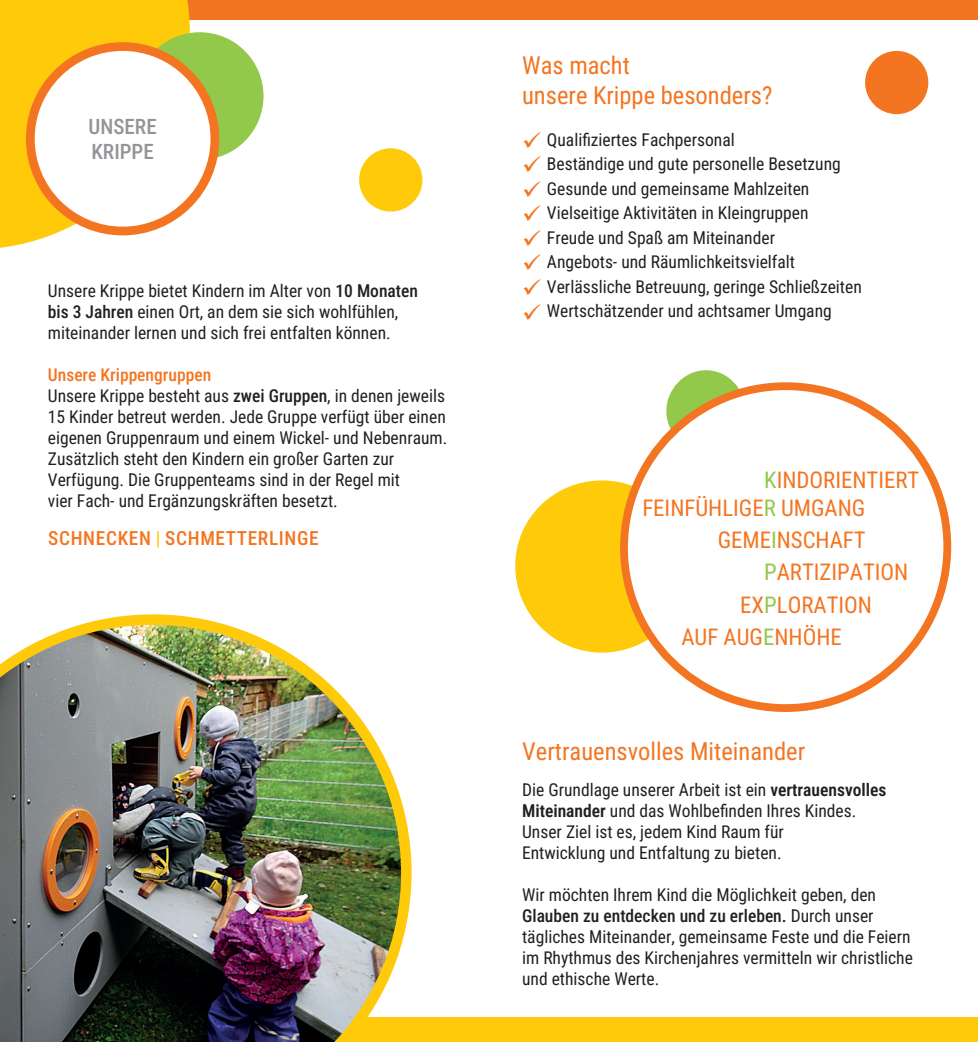
<style>
.page{position:relative;width:978px;height:1042px;background:#fff}
.page>*{position:absolute;margin:0;border:0;box-sizing:border-box;transform-origin:0 0}
.t1{font:24.5px/29.4px "Roboto Condensed";color:#f47521}
.t2{font:22.75px/27.3px "Roboto Condensed";color:#f47521}
.t3{font:21px/25.2px "Roboto Condensed";color:#939598}
.t4{font:19.25px "Roboto Condensed";letter-spacing:.035em;color:#f47521}
.t5{font:17.5px/21px "Roboto Condensed";color:#231f20}
.t6{font:17.5px "Roboto Condensed";color:#f47521}
.s1{color:#feca0a}
.s2{color:#92c94b}
</style>
<div class="page">
<div style="left:0;top:1017px;width:977px;height:25px;background:#feca0a"></div>
<div style="left:0;top:0;width:977px;height:20px;background:#f47521"></div>
<img style="left:0;top:614px;width:411px;height:428px">
<svg style="left:0;top:0;width:190px;height:248px;background:#fdce2d"></svg>
<svg style="left:666px;top:370px;width:79px;height:81px;background:#9fc04a"></svg>
<div style="left:515px;top:480px;width:173px;height:172px;background:#feca0a;border-radius:50%"></div>
<div style="left:624px;top:386px;width:323px;height:322px;background:#fff;border-radius:50%"></div>
<div style="left:620px;top:382px;width:330px;height:330px;border:8px solid #f47521;border-radius:50%"></div>
<div style="left:136px;top:32px;width:127px;height:128px;background:#92c94b;border-radius:50%"></div>
<div style="left:30px;top:47px;width:185px;height:184px;background:#fff;border-radius:50%"></div>
<div style="left:26px;top:42px;width:193px;height:193px;border:9px solid #f47521;border-radius:50%"></div>
<div style="left:864px;top:51px;width:64px;height:63px;background:#f47521;border-radius:50%"></div>
<div style="left:359px;top:148px;width:63px;height:64px;background:#feca0a;border-radius:50%"></div>
<p class="t3" style="left:88px;top:113px;width:70px">UNSERE<br>KRIPPE</p>
<p class="t5" style="left:48px;top:280px;width:371px">Unsere Krippe bietet Kindern im Alter von 10 Monaten bis 3 Jahren einen Ort, an dem sie sich wohlfühlen, miteinander lernen und sich frei entfalten können.</p>
<p class="t6" style="left:48px;top:363px;width:165px">Unsere Krippengruppen</p>
<p class="t5" style="left:48px;top:385px;width:401px">Unsere Krippe besteht aus zwei Gruppen, in denen jeweils 15 Kinder betreut werden. Jede Gruppe verfügt über einen eigenen Gruppenraum und einem Wickel- und Nebenraum.<br>Zusätzlich steht den Kindern ein großer Garten zur Verfügung. Die Gruppenteams sind in der Regel mit<br>vier Fach- und Ergänzungskräften besetzt.</p>
<p class="t4" style="left:48px;top:525px;width:272px">SCHNECKEN <span class="s1">|</span> SCHMETTERLINGE</p>
<p class="t1" style="left:522px;top:50px;width:252px">Was macht<br>unsere Krippe besonders?</p>
<p class="t5" style="left:547px;top:128px;width:189px">Qualifiziertes Fachpersonal</p>
<p class="t5" style="left:547px;top:153px;width:295px">Beständige und gute personelle Besetzung</p>
<p class="t5" style="left:547px;top:177px;width:264px">Gesunde und gemeinsame Mahlzeiten</p>
<p class="t5" style="left:547px;top:202px;width:263px">Vielseitige Aktivitäten in Kleingruppen</p>
<p class="t5" style="left:547px;top:226px;width:229px">Freude und Spaß am Miteinander</p>
<p class="t5" style="left:547px;top:251px;width:249px">Angebots- und Räumlichkeitsvielfalt</p>
<p class="t5" style="left:547px;top:275px;width:316px">Verlässliche Betreuung, geringe Schließzeiten</p>
<p class="t5" style="left:547px;top:300px;width:286px">Wertschätzender und achtsamer Umgang</p>
<p class="t2" style="left:642px;top:466px;width:278px;text-indent:122px"><span class="s2">K</span>INDORIENTIERT<br>FEINFÜHLIGE<span class="s2">R</span> UMGANG</p>
<p class="t2" style="left:717px;top:525px;width:150px">GEME<span class="s2">I</span>NSCHAFT</p>
<p class="t2" style="left:764px;top:557px;width:146px"><span class="s2">P</span>ARTIZIPATION</p>
<p class="t2" style="left:740px;top:590px;width:133px">EX<span class="s2">P</span>LORATION</p>
<p class="t2" style="left:681px;top:622px;width:162px">AUF AUG<span class="s2">E</span>NHÖHE</p>
<p class="t1" style="left:522px;top:736px;width:284px">Vertrauensvolles Miteinander</p>
<p class="t5" style="left:522px;top:778px;width:366px">Die Grundlage unserer Arbeit ist ein vertrauensvolles Miteinander und das Wohlbefinden Ihres Kindes.<br>Unser Ziel ist es, jedem Kind Raum für<br>Entwicklung und Entfaltung zu bieten.</p>
<p class="t5" style="left:522px;top:883px;width:392px">Wir möchten Ihrem Kind die Möglichkeit geben, den Glauben zu entdecken und zu erleben. Durch unser tägliches Miteinander, gemeinsame Feste und die Feiern im Rhythmus des Kirchenjahres vermitteln wir christliche und ethische Werte.</p>
</div>
